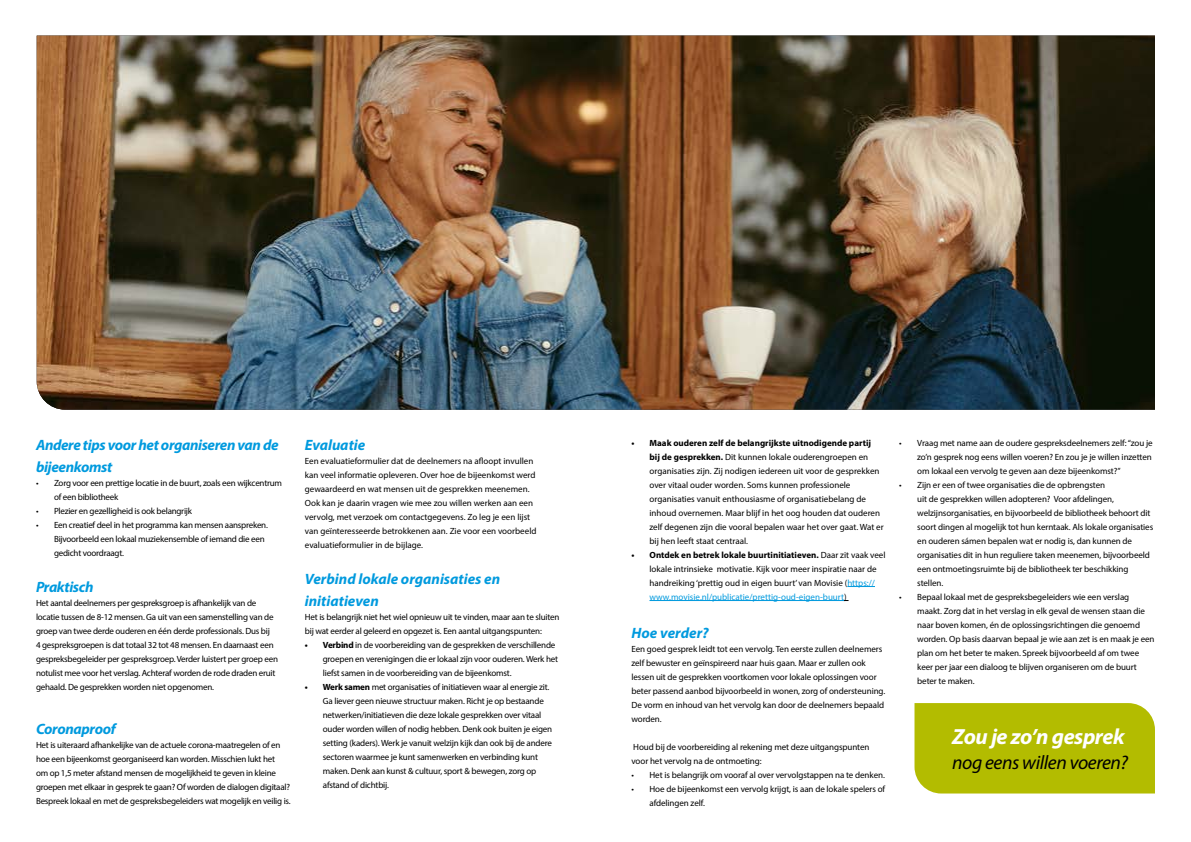
<style>
.page{position:relative;width:1191px;height:842px;background:#fff}
.page>*{position:absolute;margin:0;border:0;box-sizing:border-box;transform-origin:0 0}
.t1{font:italic 700 22px "Myriad Pro";letter-spacing:-.02em;color:#fff}
.t2{font:italic 19.6px "Myriad Pro";letter-spacing:-.02em;color:#000}
.t3{font:italic 700 15px/22px "Myriad Pro";letter-spacing:-.02em;color:#009ade}
.t4{font:italic 700 15px/22px "Myriad Pro";color:#009ade}
.t5{font:9px/14px "Myriad Pro";letter-spacing:-.01em;color:#000}
.s1{font-weight:700}
.s2{color:#009ade}
.s3{color:#020203}
</style>
<div class="page">
<svg style="left:847px;top:586px;width:28px;height:1px"></svg>
<hr style="left:649px;top:600px;width:195px;height:1px;background:#009ade">
<img style="left:37px;top:36px;width:1118px;height:374px">
<div style="left:914px;top:703px;width:241px;height:90px;background:#b3bc00"></div>
<h3 class="t3" style="left:36px;top:434px;width:244px">Andere tips voor het organiseren van de bijeenkomst</h3>
<p class="t5" style="left:54px;top:476px;width:229px;text-indent:-18px">• Zorg voor een prettige locatie in de buurt, zoals een wijkcentrum of een bibliotheek</p>
<p class="t5" style="left:36px;top:504px;width:158px">• Plezier en gezelligheid is ook belangrijk</p>
<p class="t5" style="left:54px;top:518px;width:215px;text-indent:-18px">• Een creatief deel in het programma kan mensen aanspreken.<br>Bijvoorbeeld een lokaal muziekensemble of iemand die een gedicht voordraagt.</p>
<h3 class="t3" style="left:36px;top:576px;width:59px">Praktisch</h3>
<p class="t5" style="left:36px;top:596px;width:243px">Het aantal deelnemers per gespreksgroep is afhankelijk van de locatie tussen de 8-12 mensen. Ga uit van een samenstelling van de groep van twee derde ouderen en één derde professionals. Dus bij<br>4 gespreksgroepen is dat totaal 32 tot 48 mensen. En daarnaast een gespreksbegeleider per gespreksgroep. Verder luistert per groep een notulist mee voor het verslag. Achteraf worden de rode draden eruit gehaald. De gesprekken worden niet opgenomen.</p>
<h3 class="t3" style="left:36px;top:718px;width:81px">Coronaproof</h3>
<p class="t5" style="left:36px;top:738px;width:256px">Het is uiteraard afhankelijke van de actuele corona-maatregelen of en hoe een bijeenkomst georganiseerd kan worden. Misschien lukt het<br>om op 1,5 meter afstand mensen de mogelijkheid te geven in kleine groepen met elkaar in gesprek te gaan? Of worden de dialogen digitaal?<br>Bespreek lokaal en met de gespreksbegeleiders wat mogelijk en veilig is.</p>
<h3 class="t4" style="left:305px;top:434px;width:62px">Evaluatie</h3>
<p class="t5" style="left:305px;top:454px;width:233px">Een evaluatieformulier dat de deelnemers na afloopt invullen kan veel informatie opleveren. Over hoe de bijeenkomst werd gewaardeerd en wat mensen uit de gesprekken meenemen.<br>Ook kan je daarin vragen wie mee zou willen werken aan een vervolg, met verzoek om contactgegevens. Zo leg je een lijst van geïnteresseerde betrokkenen aan. Zie voor een voorbeeld evaluatieformulier in de bijlage.</p>
<h3 class="t4" style="left:305px;top:568px;width:197px">Verbind lokale organisaties en initiatieven</h3>
<p class="t5" style="left:305px;top:610px;width:256px">Het is belangrijk niet het wiel opnieuw uit te vinden, maar aan te sluiten bij wat eerder al geleerd en opgezet is. Een aantal uitgangspunten:</p>
<p class="t5" style="left:323px;top:638px;width:237px;text-indent:-18px"><span class="s1">• Verbind</span> in de voorbereiding van de gesprekken de verschillende groepen en verenigingen die er lokaal zijn voor ouderen. Werk het liefst samen in de voorbereiding van de bijeenkomst.</p>
<p class="t5" style="left:323px;top:680px;width:231px;text-indent:-18px"><span class="s1">• Werk samen</span> met organisaties of initiatieven waar al energie zit.<br>Ga liever geen nieuwe structuur maken. Richt je op bestaande netwerken/initiatieven die deze lokale gesprekken over vitaal ouder worden willen of nodig hebben. Denk ook buiten je eigen setting (kaders). Werk je vanuit welzijn kijk dan ook bij de andere sectoren waarmee je kunt samenwerken en verbinding kunt maken. Denk aan kunst &amp; cultuur, sport &amp; bewegen, zorg op afstand of dichtbij.</p>
<p class="t5" style="left:649px;top:435px;width:236px;text-indent:-18px"><span class="s1">• Maak ouderen zelf de belangrijkste uitnodigende partij bij de gesprekken.</span> Dit kunnen lokale ouderengroepen en organisaties zijn. Zij nodigen iedereen uit voor de gesprekken over vitaal ouder worden. Soms kunnen professionele organisaties vanuit enthousiasme of organisatiebelang de inhoud overnemen. Maar blijf in het oog houden dat ouderen zelf degenen zijn die vooral bepalen waar het over gaat. Wat er bij hen leeft staat centraal.</p>
<p class="t5" style="left:649px;top:547px;width:237px;text-indent:-18px"><span class="s1">• Ontdek en betrek lokale buurtinitiatieven.</span> Daar zit vaak veel lokale intrinsieke motivatie. Kijk voor meer inspiratie naar de handreiking ‘prettig oud in eigen buurt’ van Movisie (<span class="s2">https:// www.movisie.nl/publicatie/prettig-oud-eigen-buurt</span><span class="s3">)</span></p>
<h3 class="t4" style="left:631px;top:621px;width:79px">Hoe verder?</h3>
<p class="t5" style="left:631px;top:641px;width:255px">Een goed gesprek leidt tot een vervolg. Ten eerste zullen deelnemers zelf bewuster en geïnspireerd naar huis gaan. Maar er zullen ook lessen uit de gesprekken voortkomen voor lokale oplossingen voor beter passend aanbod bijvoorbeeld in wonen, zorg of ondersteuning.<br>De vorm en inhoud van het vervolg kan door de deelnemers bepaald worden.</p>
<p class="t5" style="left:631px;top:739px;width:239px">Houd bij de voorbereiding al rekening met deze uitgangspunten voor het vervolg na de ontmoeting:</p>
<p class="t5" style="left:631px;top:767px;width:255px">• Het is belangrijk om vooraf al over vervolgstappen na te denken.</p>
<p class="t5" style="left:649px;top:781px;width:237px;text-indent:-18px">• Hoe de bijeenkomst een vervolg krijgt, is aan de lokale spelers of afdelingen zelf.</p>
<p class="t5" style="left:917px;top:435px;width:237px;text-align:justify;text-indent:-18px">• Vraag met name aan de oudere gespreksdeelnemers zelf: “zou je zo’n gesprek nog eens willen voeren? En zou je je willen inzetten om lokaal een vervolg te geven aan deze bijeenkomst?”</p>
<p class="t5" style="left:917px;top:477px;width:237px;text-indent:-18px">• Zijn er een of twee organisaties die de opbrengsten<br>uit de gesprekken willen adopteren? Voor afdelingen, welzijnsorganisaties, en bijvoorbeeld de bibliotheek behoort dit soort dingen al mogelijk tot hun kerntaak. Als lokale organisaties en ouderen sámen bepalen wat er nodig is, dan kunnen de organisaties dit in hun reguliere taken meenemen, bijvoorbeeld een ontmoetingsruimte bij de bibliotheek ter beschikking stellen.</p>
<p class="t5" style="left:917px;top:589px;width:239px;text-indent:-18px">• Bepaal lokaal met de gespreksbegeleiders wie een verslag maakt. Zorg dat in het verslag in elk geval de wensen staan die naar boven komen, én de oplossingsrichtingen die genoemd worden. Op basis daarvan bepaal je wie aan zet is en maak je een plan om het beter te maken. Spreek bijvoorbeeld af om twee keer per jaar een dialoog te blijven organiseren om de buurt beter te maken.</p>
<h1 class="t1" style="left:952px;top:722px;width:174px">Zou je zo’n gesprek</h1>
<h2 class="t2" style="left:952px;top:750px;width:177px">nog eens willen voeren?</h2>
</div>
